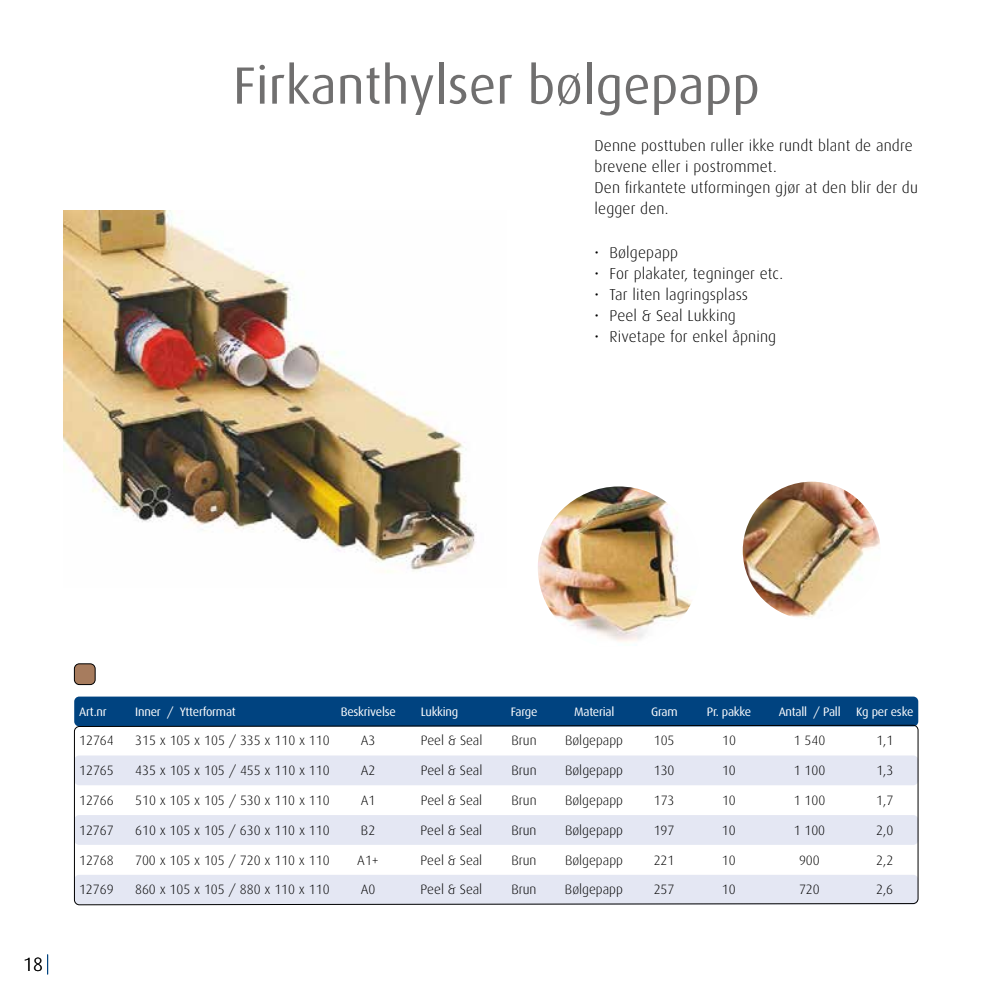
<style>
.page{position:relative;width:993px;height:993px;background:#fff}
.page>*{position:absolute;margin:0;border:0;box-sizing:border-box;transform-origin:0 0}
.t1{font:52.5px "Dax";color:#706f6f}
.t2{font:300 19.25px "Dax";color:#000}
.t3{font:300 15.75px/21px "Dax";letter-spacing:.01em;color:#000}
.t4{font:300 13.65px "Dax";color:#000}
.t5{font:12.25px "Dax";letter-spacing:-.02em;color:#fff}
</style>
<div class="page">
<img style="left:64px;top:210px;width:413px;height:363px">
<img style="left:538px;top:486px;width:154px;height:156px">
<img style="left:742px;top:481px;width:138px;height:138px;border-radius:69px">
<div style="left:74px;top:663px;width:21px;height:21px;background:#a77c5e;border-radius:5px"></div>
<div style="left:74px;top:663px;width:21px;height:21px;border:1px solid #000;border-radius:5px"></div>
<div style="left:74px;top:696px;width:843px;height:30px;background:#004380;border-radius:5px"></div>
<svg style="left:74px;top:725px;width:844px;height:179px"></svg>
<svg style="left:47px;top:954px;width:1px;height:20px"></svg>
<h1 class="t1" style="left:233px;top:56px;width:528px">Firkanthylser bølgepapp</h1>
<p class="t3" style="left:594px;top:135px;width:325px">Denne posttuben ruller ikke rundt blant de andre brevene eller i postrommet.<br>Den firkantete utformingen gjør at den blir der du legger den.</p>
<p class="t3" style="left:594px;top:242px;width:85px">• Bølgepapp</p>
<p class="t3" style="left:594px;top:263px;width:190px">• For plakater, tegninger etc.</p>
<p class="t3" style="left:594px;top:284px;width:155px">• Tar liten lagringsplass</p>
<p class="t3" style="left:594px;top:305px;width:143px">• Peel &amp; Seal Lukking</p>
<p class="t3" style="left:594px;top:326px;width:183px">• Rivetape for enkel åpning</p>
<h2 class="t2" style="left:23px;top:953px;width:21px">18</h2>
<p class="t5" style="left:79px;top:704px;width:29px">Art.nr</p>
<p class="t5" style="left:135px;top:704px;width:102px">Inner / Ytterformat</p>
<p class="t5" style="left:340px;top:704px;width:57px">Beskrivelse</p>
<p class="t5" style="left:420px;top:704px;width:39px">Lukking</p>
<p class="t5" style="left:510px;top:704px;width:28px">Farge</p>
<p class="t5" style="left:574px;top:704px;width:42px">Material</p>
<p class="t5" style="left:650px;top:704px;width:28px">Gram</p>
<p class="t5" style="left:706px;top:704px;width:46px">Pr. pakke</p>
<p class="t5" style="left:778px;top:704px;width:63px">Antall / Pall</p>
<p class="t5" style="left:855px;top:704px;width:59px">Kg per eske</p>
<p class="t4" style="left:79px;top:733px;width:36px">12764</p>
<p class="t4" style="left:135px;top:733px;width:196px">315 x 105 x 105 / 335 x 110 x 110</p>
<p class="t4" style="left:361px;top:733px;width:16px">A3</p>
<p class="t4" style="left:420px;top:733px;width:63px">Peel &amp; Seal</p>
<p class="t4" style="left:511px;top:733px;width:27px">Brun</p>
<p class="t4" style="left:565px;top:733px;width:59px">Bølgepapp</p>
<p class="t4" style="left:653px;top:733px;width:22px">105</p>
<p class="t4" style="left:721px;top:733px;width:15px">10</p>
<p class="t4" style="left:793px;top:733px;width:33px">1 540</p>
<p class="t4" style="left:876px;top:733px;width:19px">1,1</p>
<p class="t4" style="left:79px;top:762px;width:36px">12765</p>
<p class="t4" style="left:135px;top:762px;width:196px">435 x 105 x 105 / 455 x 110 x 110</p>
<p class="t4" style="left:361px;top:762px;width:16px">A2</p>
<p class="t4" style="left:420px;top:762px;width:63px">Peel &amp; Seal</p>
<p class="t4" style="left:511px;top:762px;width:27px">Brun</p>
<p class="t4" style="left:565px;top:762px;width:59px">Bølgepapp</p>
<p class="t4" style="left:653px;top:762px;width:22px">130</p>
<p class="t4" style="left:721px;top:762px;width:15px">10</p>
<p class="t4" style="left:793px;top:762px;width:33px">1 100</p>
<p class="t4" style="left:876px;top:762px;width:19px">1,3</p>
<p class="t4" style="left:79px;top:792px;width:36px">12766</p>
<p class="t4" style="left:135px;top:792px;width:196px">510 x 105 x 105 / 530 x 110 x 110</p>
<p class="t4" style="left:360px;top:792px;width:16px">A1</p>
<p class="t4" style="left:420px;top:792px;width:63px">Peel &amp; Seal</p>
<p class="t4" style="left:511px;top:792px;width:27px">Brun</p>
<p class="t4" style="left:565px;top:792px;width:59px">Bølgepapp</p>
<p class="t4" style="left:653px;top:792px;width:22px">173</p>
<p class="t4" style="left:721px;top:792px;width:15px">10</p>
<p class="t4" style="left:793px;top:792px;width:33px">1 100</p>
<p class="t4" style="left:876px;top:792px;width:19px">1,7</p>
<p class="t4" style="left:79px;top:822px;width:36px">12767</p>
<p class="t4" style="left:135px;top:822px;width:196px">610 x 105 x 105 / 630 x 110 x 110</p>
<p class="t4" style="left:361px;top:822px;width:16px">B2</p>
<p class="t4" style="left:420px;top:822px;width:63px">Peel &amp; Seal</p>
<p class="t4" style="left:511px;top:822px;width:27px">Brun</p>
<p class="t4" style="left:565px;top:822px;width:59px">Bølgepapp</p>
<p class="t4" style="left:653px;top:822px;width:22px">197</p>
<p class="t4" style="left:721px;top:822px;width:15px">10</p>
<p class="t4" style="left:793px;top:822px;width:33px">1 100</p>
<p class="t4" style="left:876px;top:822px;width:19px">2,0</p>
<p class="t4" style="left:79px;top:852px;width:36px">12768</p>
<p class="t4" style="left:135px;top:852px;width:196px">700 x 105 x 105 / 720 x 110 x 110</p>
<p class="t4" style="left:357px;top:852px;width:23px">A1+</p>
<p class="t4" style="left:420px;top:852px;width:63px">Peel &amp; Seal</p>
<p class="t4" style="left:511px;top:852px;width:27px">Brun</p>
<p class="t4" style="left:565px;top:852px;width:59px">Bølgepapp</p>
<p class="t4" style="left:653px;top:852px;width:22px">221</p>
<p class="t4" style="left:721px;top:852px;width:15px">10</p>
<p class="t4" style="left:798px;top:852px;width:22px">900</p>
<p class="t4" style="left:875px;top:852px;width:19px">2,2</p>
<p class="t4" style="left:79px;top:881px;width:36px">12769</p>
<p class="t4" style="left:135px;top:881px;width:196px">860 x 105 x 105 / 880 x 110 x 110</p>
<p class="t4" style="left:360px;top:881px;width:16px">A0</p>
<p class="t4" style="left:420px;top:881px;width:63px">Peel &amp; Seal</p>
<p class="t4" style="left:511px;top:881px;width:27px">Brun</p>
<p class="t4" style="left:564px;top:881px;width:59px">Bølgepapp</p>
<p class="t4" style="left:653px;top:881px;width:22px">257</p>
<p class="t4" style="left:721px;top:881px;width:15px">10</p>
<p class="t4" style="left:798px;top:881px;width:22px">720</p>
<p class="t4" style="left:875px;top:881px;width:19px">2,6</p>
</div>
